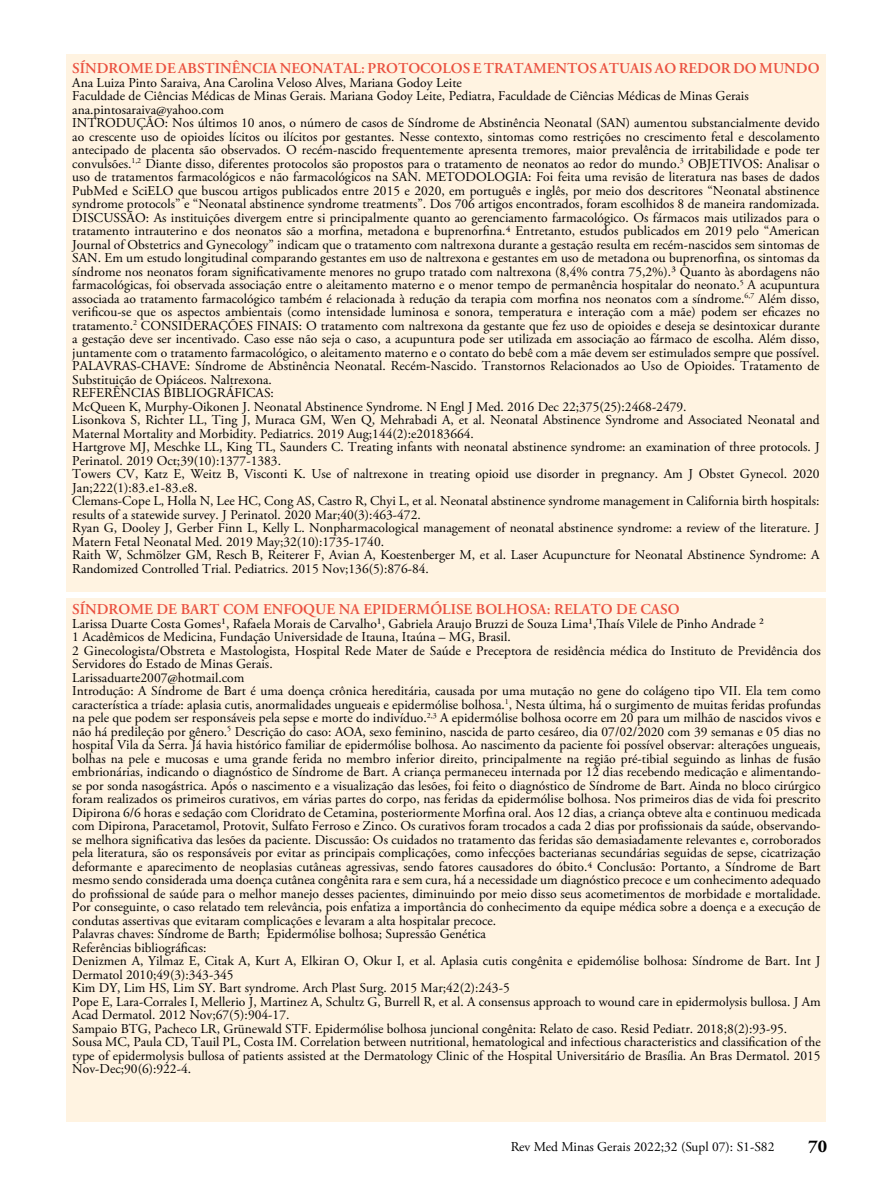
<style>
.page{position:relative;width:893px;height:1191px;background:#fff}
.page>*{position:absolute;margin:0;border:0;box-sizing:border-box;transform-origin:0 0}
.t1{font:700 18px "Adobe Garamond Pro";color:#000}
.t2{font:600 15px "Adobe Garamond Pro";color:#ea503f}
.t3{font:13.5px/13.5px "Adobe Garamond Pro";color:#000}
</style>
<div class="page">
<div style="left:67px;top:599px;width:759px;height:523px;background:#fff3e1"></div>
<div style="left:67px;top:55px;width:759px;height:537px;background:#fff3e1"></div>
<p class="t2" style="left:72px;top:60px;width:749px">SÍNDROME DE ABSTINÊNCIA NEONATAL: PROTOCOLOS E TRATAMENTOS ATUAIS AO REDOR DO MUNDO</p>
<p class="t3" style="left:72px;top:76px;width:749px">Ana Luiza Pinto Saraiva, Ana Carolina Veloso Alves, Mariana Godoy Leite<br>Faculdade de Ciências Médicas de Minas Gerais. Mariana Godoy Leite, Pediatra, Faculdade de Ciências Médicas de Minas Gerais ana.pintosaraiva@yahoo.com<br>INTRODUÇÃO: Nos últimos 10 anos, o número de casos de Síndrome de Abstinência Neonatal (SAN) aumentou substancialmente devido ao crescente uso de opioides lícitos ou ilícitos por gestantes. Nesse contexto, sintomas como restrições no crescimento fetal e descolamento antecipado de placenta são observados. O recém-nascido frequentemente apresenta tremores, maior prevalência de irritabilidade e pode ter convulsões.<sup>1,2</sup> Diante disso, diferentes protocolos são propostos para o tratamento de neonatos ao redor do mundo.<sup>3</sup> OBJETIVOS: Analisar o uso de tratamentos farmacológicos e não farmacológicos na SAN. METODOLOGIA: Foi feita uma revisão de literatura nas bases de dados PubMed e SciELO que buscou artigos publicados entre 2015 e 2020, em português e inglês, por meio dos descritores “Neonatal abstinence syndrome protocols” e “Neonatal abstinence syndrome treatments”. Dos 706 artigos encontrados, foram escolhidos 8 de maneira randomizada.<br>DISCUSSÃO: As instituições divergem entre si principalmente quanto ao gerenciamento farmacológico. Os fármacos mais utilizados para o tratamento intrauterino e dos neonatos são a morfina, metadona e buprenorfina.4 Entretanto, estudos publicados em 2019 pelo “American Journal of Obstetrics and Gynecology” indicam que o tratamento com naltrexona durante a gestação resulta em recém-nascidos sem sintomas de SAN. Em um estudo longitudinal comparando gestantes em uso de naltrexona e gestantes em uso de metadona ou buprenorfina, os sintomas da síndrome nos neonatos foram significativamente menores no grupo tratado com naltrexona (8,4% contra 75,2%).³ Quanto às abordagens não farmacológicas, foi observada associação entre o aleitamento materno e o menor tempo de permanência hospitalar do neonato.<sup>5</sup> A acupuntura associada ao tratamento farmacológico também é relacionada à redução da terapia com morfina nos neonatos com a síndrome.<sup>6,7</sup> Além disso, verificou-se que os aspectos ambientais (como intensidade luminosa e sonora, temperatura e interação com a mãe) podem ser eficazes no tratamento.<sup>2</sup> CONSIDERAÇÕES FINAIS: O tratamento com naltrexona da gestante que fez uso de opioides e deseja se desintoxicar durante a gestação deve ser incentivado. Caso esse não seja o caso, a acupuntura pode ser utilizada em associação ao fármaco de escolha. Além disso, juntamente com o tratamento farmacológico, o aleitamento materno e o contato do bebê com a mãe devem ser estimulados sempre que possível.<br>PALAVRAS-CHAVE: Síndrome de Abstinência Neonatal. Recém-Nascido. Transtornos Relacionados ao Uso de Opioides. Tratamento de Substituição de Opiáceos. Naltrexona.<br>REFERÊNCIAS BIBLIOGRÁFICAS:<br>McQueen K, Murphy-Oikonen J. Neonatal Abstinence Syndrome. N Engl J Med. 2016 Dec 22;375(25):2468-2479.<br>Lisonkova S, Richter LL, Ting J, Muraca GM, Wen Q, Mehrabadi A, et al. Neonatal Abstinence Syndrome and Associated Neonatal and Maternal Mortality and Morbidity. Pediatrics. 2019 Aug;144(2):e20183664.<br>Hartgrove MJ, Meschke LL, King TL, Saunders C. Treating infants with neonatal abstinence syndrome: an examination of three protocols. J Perinatol. 2019 Oct;39(10):1377-1383.<br>Towers CV, Katz E, Weitz B, Visconti K. Use of naltrexone in treating opioid use disorder in pregnancy. Am J Obstet Gynecol. 2020<br>Jan;222(1):83.e1-83.e8.<br>Clemans-Cope L, Holla N, Lee HC, Cong AS, Castro R, Chyi L, et al. Neonatal abstinence syndrome management in California birth hospitals: results of a statewide survey. J Perinatol. 2020 Mar;40(3):463-472.<br>Ryan G, Dooley J, Gerber Finn L, Kelly L. Nonpharmacological management of neonatal abstinence syndrome: a review of the literature. J Matern Fetal Neonatal Med. 2019 May;32(10):1735-1740.<br>Raith W, Schmölzer GM, Resch B, Reiterer F, Avian A, Koestenberger M, et al. Laser Acupuncture for Neonatal Abstinence Syndrome: A Randomized Controlled Trial. Pediatrics. 2015 Nov;136(5):876-84.</p>
<p class="t2" style="left:72px;top:600px;width:609px">SÍNDROME DE BART COM ENFOQUE NA EPIDERMÓLISE BOLHOSA: RELATO DE CASO</p>
<p class="t3" style="left:72px;top:617px;width:750px">Larissa Duarte Costa Gomes¹, Rafaela Morais de Carvalho¹, Gabriela Araujo Bruzzi de Souza Lima¹,Thaís Vilele de Pinho Andrade ²<br>1 Acadêmicos de Medicina, Fundação Universidade de Itauna, Itaúna – MG, Brasil.<br>2 Ginecologista/Obstreta e Mastologista, Hospital Rede Mater de Saúde e Preceptora de residência médica do Instituto de Previdência dos Servidores do Estado de Minas Gerais.<br>Larissaduarte2007@hotmail.com<br>Introdução: A Síndrome de Bart é uma doença crônica hereditária, causada por uma mutação no gene do colágeno tipo VII. Ela tem como característica a tríade: aplasia cutis, anormalidades ungueais e epidermólise bolhosa.<sup>1</sup>, Nesta última, há o surgimento de muitas feridas profundas na pele que podem ser responsáveis pela sepse e morte do indivíduo.<sup>2,3</sup> A epidermólise bolhosa ocorre em 20 para um milhão de nascidos vivos e não há predileção por gênero.<sup>5</sup> Descrição do caso: AOA, sexo feminino, nascida de parto cesáreo, dia 07/02/2020 com 39 semanas e 05 dias no hospital Vila da Serra. Já havia histórico familiar de epidermólise bolhosa. Ao nascimento da paciente foi possível observar: alterações ungueais, bolhas na pele e mucosas e uma grande ferida no membro inferior direito, principalmente na região pré-tibial seguindo as linhas de fusão embrionárias, indicando o diagnóstico de Síndrome de Bart. A criança permaneceu internada por 12 dias recebendo medicação e alimentando&shy;se por sonda nasogástrica. Após o nascimento e a visualização das lesões, foi feito o diagnóstico de Síndrome de Bart. Ainda no bloco cirúrgico foram realizados os primeiros curativos, em várias partes do corpo, nas feridas da epidermólise bolhosa. Nos primeiros dias de vida foi prescrito Dipirona 6/6 horas e sedação com Cloridrato de Cetamina, posteriormente Morfina oral. Aos 12 dias, a criança obteve alta e continuou medicada com Dipirona, Paracetamol, Protovit, Sulfato Ferroso e Zinco. Os curativos foram trocados a cada 2 dias por profissionais da saúde, observando&shy;se melhora significativa das lesões da paciente. Discussão: Os cuidados no tratamento das feridas são demasiadamente relevantes e, corroborados pela literatura, são os responsáveis por evitar as principais complicações, como infecções bacterianas secundárias seguidas de sepse, cicatrização deformante e aparecimento de neoplasias cutâneas agressivas, sendo fatores causadores do óbito.4 Conclusão: Portanto, a Síndrome de Bart mesmo sendo considerada uma doença cutânea congênita rara e sem cura, há a necessidade um diagnóstico precoce e um conhecimento adequado do profissional de saúde para o melhor manejo desses pacientes, diminuindo por meio disso seus acometimentos de morbidade e mortalidade.<br>Por conseguinte, o caso relatado tem relevância, pois enfatiza a importância do conhecimento da equipe médica sobre a doença e a execução de condutas assertivas que evitaram complicações e levaram a alta hospitalar precoce.<br>Palavras chaves: Síndrome de Barth; Epidermólise bolhosa; Supressão Genética<br>Referências bibliográficas:<br>Denizmen A, Yilmaz E, Citak A, Kurt A, Elkiran O, Okur I, et al. Aplasia cutis congênita e epidemólise bolhosa: Síndrome de Bart. Int J Dermatol 2010;49(3):343-345<br>Kim DY, Lim HS, Lim SY. Bart syndrome. Arch Plast Surg. 2015 Mar;42(2):243-5<br>Pope E, Lara-Corrales I, Mellerio J, Martinez A, Schultz G, Burrell R, et al. A consensus approach to wound care in epidermolysis bullosa. J Am Acad Dermatol. 2012 Nov;67(5):904-17.<br>Sampaio BTG, Pacheco LR, Grünewald STF. Epidermólise bolhosa juncional congênita: Relato de caso. Resid Pediatr. 2018;8(2):93-95.<br>Sousa MC, Paula CD, Tauil PL, Costa IM. Correlation between nutritional, hematological and infectious characteristics and classification of the type of epidermolysis bullosa of patients assisted at the Dermatology Clinic of the Hospital Universitário de Brasília. An Bras Dermatol. 2015<br>Nov-Dec;90(6):922-4.</p>
<p class="t3" style="left:511px;top:1140px;width:265px">Rev Med Minas Gerais 2022;32 (Supl 07): S1-S82</p>
<h1 class="t1" style="left:808px;top:1136px;width:20px">70</h1>
</div>
